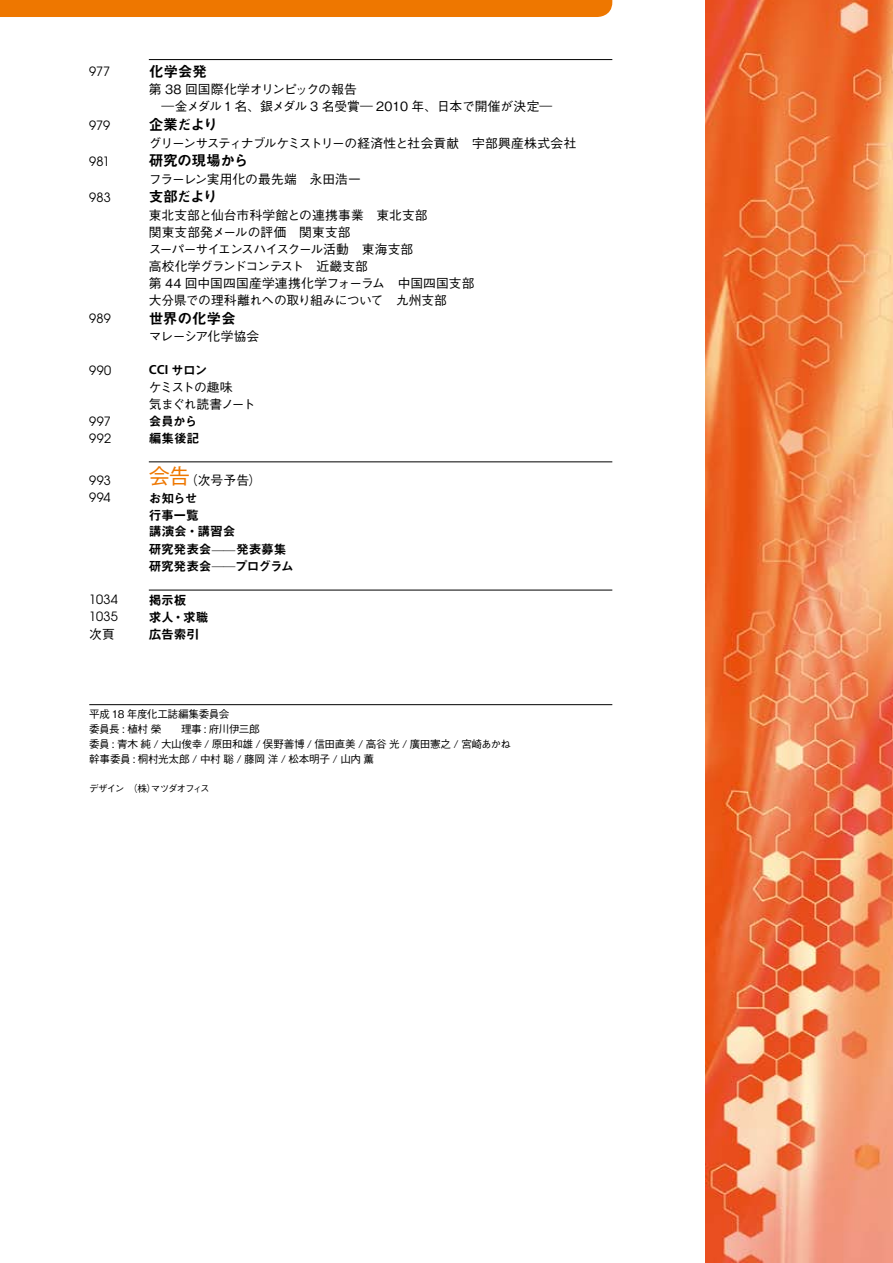
<style>
.page{position:relative;width:893px;height:1263px;background:#fff}
.page>*{position:absolute;margin:0;border:0;box-sizing:border-box;transform-origin:0 0}
.t1{font:14.85px "Midashi Go Pro MB31";letter-spacing:-.04em;color:#000}
.t2{font:500 12.75px/17px "Gothic BBB Pro";letter-spacing:-.015em;color:#000}
.t3{font:12.75px/17px "Midashi Go Pro MB31";letter-spacing:-.02em;color:#000}
.t4{font:12.75px "Avant Garde";letter-spacing:.01em;color:#000}
.t5{font:500 12.75px "Gothic BBB Pro";letter-spacing:-.04em;color:#000}
.t6{font:500 12.75px/16.6px "Gothic BBB Pro";letter-spacing:-.08em;color:#000}
.t7{font:500 12.75px "Gothic BBB Pro";letter-spacing:-.05em;color:#000}
.t8{font:700 12.75px "Frutiger";color:#000}
.t9{font:500 10.65px/14.9px "Gothic BBB Pro";letter-spacing:-.04em;color:#000}
.t10{font:500 9.6px "Gothic BBB Pro";letter-spacing:-.115em;color:#000}
.s1{font-family:"Midashi Go Pro MB31";font-weight:400}
.s2{font-size:21.3px;color:#e70}
.s3{font-family:"Koz Min Std"}
</style>
<div class="page">
<img style="left:706px;top:0;width:187px;height:1263px">
<div style="left:0;top:0;width:612px;height:17px;background:#e70"></div>
<hr style="left:89px;top:704px;width:523px;height:1px;background:#000">
<hr style="left:149px;top:59px;width:463px;height:1px;background:#000">
<hr style="left:149px;top:462px;width:463px;height:1px;background:#000">
<hr style="left:149px;top:590px;width:463px;height:1px;background:#000">
<p class="t4" style="left:89px;top:64px;width:22px">977</p>
<p class="t1" style="left:149px;top:59px;width:60px">化学会発</p>
<p class="t2" style="left:162px;top:80px;width:392px;text-indent:-13px">第 38 回国際化学オリンピックの報告<br>―金メダル 1 名、銀メダル 3 名受賞― 2010 年、日本で開催が決定―</p>
<p class="t4" style="left:89px;top:117px;width:22px">979</p>
<p class="t1" style="left:149px;top:113px;width:71px">企業だより</p>
<p class="t5" style="left:149px;top:133px;width:429px">グリーンサスティナブルケミストリーの経済性と社会貢献　宇部興産株式会社</p>
<p class="t4" style="left:89px;top:154px;width:22px">981</p>
<p class="t1" style="left:149px;top:149px;width:101px">研究の現場から</p>
<p class="t2" style="left:149px;top:169px;width:214px">フラーレン実用化の最先端　永田浩一</p>
<p class="t4" style="left:89px;top:190px;width:23px">983</p>
<p class="t1" style="left:149px;top:185px;width:70px">支部だより</p>
<p class="t2" style="left:149px;top:205px;width:327px">東北支部と仙台市科学館との連携事業　東北支部<br>関東支部発メールの評価　関東支部<br>スーパーサイエンスハイスクール活動　東海支部<br>高校化学グランドコンテスト　近畿支部<br>第 44 回中国四国産学連携化学フォーラム　中国四国支部大分県での理科離れへの取り組みについて　九州支部</p>
<p class="t4" style="left:89px;top:311px;width:23px">989</p>
<p class="t1" style="left:149px;top:306px;width:89px">世界の化学会</p>
<p class="t7" style="left:149px;top:326px;width:112px">マレーシア化学協会</p>
<p class="t4" style="left:89px;top:362px;width:24px">990</p>
<p class="t8" style="left:149px;top:362px;width:60px">CCI <span class="s1">サロン</span></p>
<p class="t6" style="left:149px;top:377px;width:108px">ケミストの趣味<br>気まぐれ読書ノート</p>
<p class="t4" style="left:89px;top:413px;width:23px">997</p>
<p class="t3" style="left:149px;top:411px;width:50px">会員から</p>
<p class="t4" style="left:89px;top:430px;width:23px">992</p>
<p class="t3" style="left:149px;top:428px;width:52px">編集後記</p>
<p class="t4" style="left:89px;top:472px;width:23px">993</p>
<p class="t2" style="left:149px;top:470px;width:114px"><span class="s2">会告</span>（次号予告）</p>
<p class="t4" style="left:89px;top:490px;width:23px">994</p>
<p class="t3" style="left:149px;top:488px;width:146px">お知らせ<br>行事一覧<br>講演会・講習会<br>研究発表会<span class="s3">——</span>発表募集研究発表会<span class="s3">——</span>プログラム</p>
<p class="t4" style="left:89px;top:592px;width:30px">1034</p>
<p class="t3" style="left:149px;top:590px;width:39px">掲示板</p>
<p class="t4" style="left:89px;top:609px;width:30px">1035</p>
<p class="t3" style="left:149px;top:607px;width:61px">求人・求職</p>
<p class="t2" style="left:89px;top:624px;width:27px">次頁</p>
<p class="t3" style="left:149px;top:624px;width:52px">広告索引</p>
<p class="t9" style="left:89px;top:705px;width:423px">平成 18 年度化工誌編集委員会<br>委員長 : 植村 榮　　理事 : 府川伊三郎<br>委員 : 青木 純 / 大山俊幸 / 原田和雄 / 俣野善博 / 信田直美 / 高谷 光 / 廣田憲之 / 宮崎あかね幹事委員 : 桐村光太郎 / 中村 聡 / 藤岡 洋 / 松本明子 / 山内 薫</p>
<p class="t10" style="left:89px;top:780px;width:122px">デザイン　（株）マツダオフィス</p>
</div>
